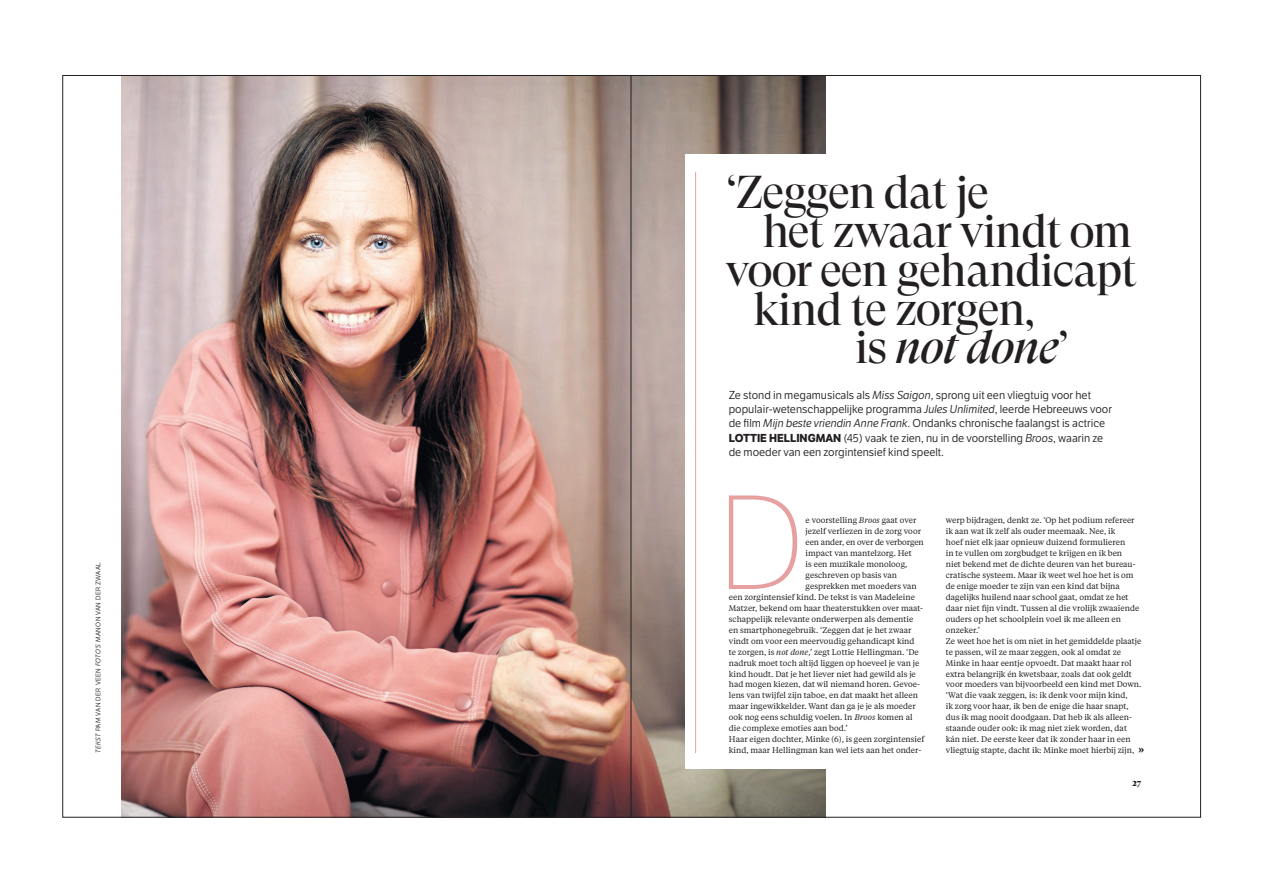
<style>
.page{position:relative;width:1263px;height:893px;background:#fff}
.page>*{position:absolute;margin:0;border:0;box-sizing:border-box;transform-origin:0 0}
.t1{font:129.9px "LFT Etica Display Th";color:#e7a0a0}
.t2{font:46.05px "GT Super Display";letter-spacing:-.02em;color:#231f20}
.t3{font:italic 46.05px "GT Super Display";letter-spacing:-.02em;color:#231f20}
.t4{font:11.25px/14px "LFT Etica Bk";color:#231f20}
.t5{font:600 11.25px "Tiempos Text";color:#231f20}
.t6{font:8.85px "GT Super Display Super";color:#231f20}
.t7{font:8.1px/10.9px "Tiempos Text";color:#231f20}
.t8{font:6.6px "LFT Etica Bk";letter-spacing:.05em;color:#231f20}
.s1{font-style:italic}
.s2{font-style:normal}
.s3{font-family:"LFT Etica";font-weight:700}
</style>
<div class="page">
<img style="left:122px;top:77px;width:703px;height:738px">
<div style="left:685px;top:154px;width:477px;height:615px;background:#fff"></div>
<hr style="left:695px;top:172px;width:1px;height:581px;background:#e7a0a0">
<p class="t8" style="left:94px;top:753px;width:192px;rotate:-90deg"><span class="s1">TEKST</span> PAM VAN DER VEEN <span class="s1">FOTO’S</span> MANON VAN DER ZWAAL</p>
<p class="t2" style="left:726px;top:168px;width:265px">‘Zeggen dat je</p>
<p class="t2" style="left:763px;top:207px;width:371px">het zwaar vindt om</p>
<p class="t2" style="left:725px;top:246px;width:413px">voor een gehandicapt</p>
<p class="t2" style="left:753px;top:285px;width:284px">kind te zorgen,</p>
<p class="t3" style="left:855px;top:323px;width:216px"><span class="s2">is</span> not done<span class="s2">’</span></p>
<p class="t4" style="left:729px;top:389px;width:385px">Ze stond in megamusicals als <span class="s1">Miss Saigon</span>, sprong uit een vliegtuig voor het populair-wetenschappelijke programma <span class="s1">Jules Unlimited</span>, leerde Hebreeuws voor de film <span class="s1">Mijn beste vriendin Anne Frank</span>. Ondanks chronische faalangst is actrice <span class="s3">LOTTIE HELLINGMAN</span> (45) vaak te zien, nu in de voorstelling <span class="s1">Broos</span>, waarin ze de moeder van een zorgintensief kind speelt.</p>
<p class="t1" style="left:716px;top:471px;width:91px">D</p>
<p class="t7" style="left:946px;top:515px;width:197px">werp bijdragen, denkt ze. ‘Op het podium refereer ik aan wat ik zelf als ouder meemaak. Nee, ik<br>hoef niet elk jaar opnieuw duizend formulieren<br>in te vullen om zorgbudget te krijgen en ik ben<br>niet bekend met de dichte deuren van het bureau&shy;cratische systeem. Maar ik weet wel hoe het is om de enige moeder te zijn van een kind dat bijna dagelijks huilend naar school gaat, omdat ze het daar niet fijn vindt. Tussen al die vrolijk zwaaiende ouders op het schoolplein voel ik me alleen en onzeker.’<br>Ze weet hoe het is om niet in het gemiddelde plaatje te passen, wil ze maar zeggen, ook al omdat ze Minke in haar eentje opvoedt. Dat maakt haar rol extra belangrijk én kwetsbaar, zoals dat ook geldt voor moeders van bijvoorbeeld een kind met Down. ‘Wat die vaak zeggen, is: ik denk voor mijn kind,<br>ik zorg voor haar, ik ben de enige die haar snapt, dus ik mag nooit doodgaan. Dat heb ik als alleen&shy;staande ouder ook: ik mag niet ziek worden, dat kán niet. De eerste keer dat ik zonder haar in een vliegtuig stapte, dacht ik: Minke moet hierbij zijn,</p>
<p class="t7" style="left:806px;top:515px;width:112px">e voorstelling <span class="s1">Broos</span> gaat over</p>
<p class="t7" style="left:806px;top:526px;width:117px">jezelf verliezen in de zorg voor</p>
<p class="t7" style="left:806px;top:537px;width:120px">een ander, en over de verborgen</p>
<p class="t7" style="left:806px;top:547px;width:108px">impact van mantelzorg. Het</p>
<p class="t7" style="left:806px;top:558px;width:103px">is een muzikale monoloog,</p>
<p class="t7" style="left:806px;top:569px;width:93px">geschreven op basis van</p>
<p class="t7" style="left:806px;top:580px;width:113px">gesprekken met moeders van</p>
<p class="t7" style="left:729px;top:591px;width:188px">een zorgintensief kind. De tekst is van Madeleine</p>
<p class="t7" style="left:729px;top:602px;width:196px">Matzer, bekend om haar theaterstukken over maat-</p>
<p class="t7" style="left:729px;top:613px;width:186px">schappelijk relevante onderwerpen als dementie</p>
<p class="t7" style="left:729px;top:624px;width:184px">en smartphonegebruik. ‘Zeggen dat je het zwaar</p>
<p class="t7" style="left:729px;top:635px;width:187px">vindt om voor een meervoudig gehandicapt kind</p>
<p class="t7" style="left:729px;top:646px;width:191px">te zorgen, is <span class="s1">not done</span>,’ zegt Lottie Hellingman. ‘De</p>
<p class="t7" style="left:729px;top:657px;width:192px">nadruk moet toch altijd liggen op hoeveel je van je</p>
<p class="t7" style="left:729px;top:668px;width:188px">kind houdt. Dat je het liever niet had gewild als je</p>
<p class="t7" style="left:729px;top:679px;width:193px">had mogen kiezen, dat wil niemand horen. Gevoe-</p>
<p class="t7" style="left:729px;top:690px;width:191px">lens van twijfel zijn taboe, en dat maakt het alleen</p>
<p class="t7" style="left:729px;top:701px;width:188px">maar ingewikkelder. Want dan ga je je als moeder</p>
<p class="t7" style="left:729px;top:711px;width:185px">ook nog eens schuldig voelen. In <span class="s1">Broos</span> komen al</p>
<p class="t7" style="left:729px;top:722px;width:120px">die complexe emoties aan bod.’</p>
<p class="t7" style="left:729px;top:733px;width:197px">Haar eigen dochter, Minke (6), is geen zorgintensief</p>
<p class="t7" style="left:729px;top:744px;width:194px">kind, maar Hellingman kan wel iets aan het onder-</p>
<p class="t5" style="left:1144px;top:759px;width:8px;rotate:-180deg">«</p>
<p class="t5" style="left:1143px;top:742px;width:8px">»</p>
<p class="t6" style="left:1132px;top:778px;width:11px">27</p>
</div>
